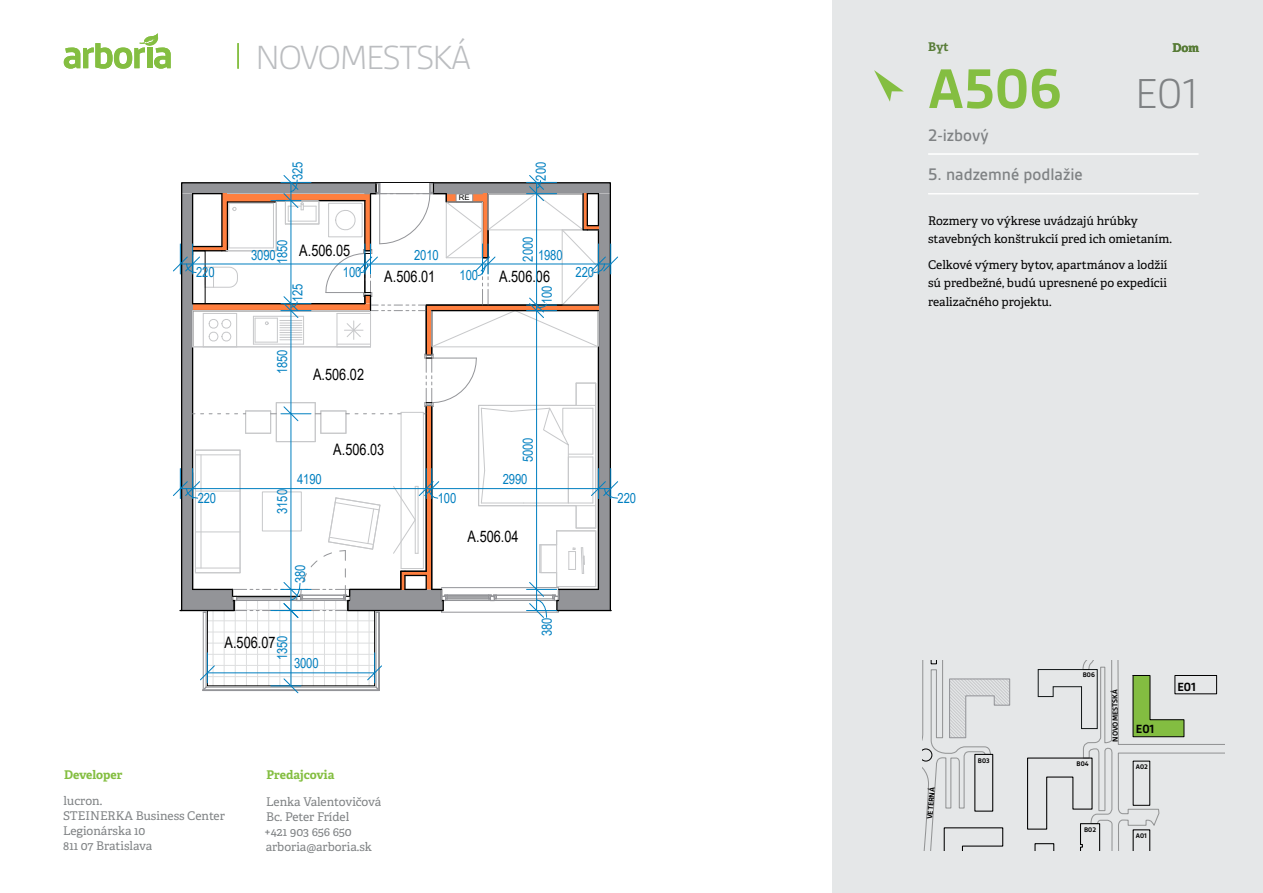
<style>
.page{position:relative;width:1263px;height:893px;background:#fff}
.page>*{position:absolute;margin:0;border:0;box-sizing:border-box;transform-origin:0 0}
.t1{font:700 60px "Gesta";color:#84be41}
.t2{font:300 45px "Gesta";color:#7f8284}
.t3{font:300 36px "Gesta";letter-spacing:-.025em;color:#bbbdc0}
.t4{font:500 18px "Gesta";color:#7f8284}
.t5{font:15.9px "Arial";color:#000;scale:.8 1}
.t6{font:14.1px "Arial";letter-spacing:-.01em;color:#007fc0;scale:.8 1}
.t7{font:700 12.75px "Gesta";color:#010101}
.t8{font:12px/18px "Adelle PE";color:#000}
.t9{font:12px/15px "Adelle PE";color:#7f8284}
.t10{font:700 12px "Adelle PE";letter-spacing:-.005em;color:#84be41}
.t11{font:700 12px "Adelle PE";color:#587c37}
.t12{font:700 8.1px "Gesta";color:#010101}
.t13{font:700 7.95px "Gesta";color:#010101}
.t14{font:7.8px "Arial";color:#000}
.t15{font:700 7.2px "Gesta";color:#010101}
</style>
<div class="page">
<div style="left:832px;top:0;width:431px;height:893px;background:#e5e7e8"></div>
<svg style="left:874px;top:70px;width:30px;height:32px"></svg>
<svg style="left:64px;top:33px;width:107px;height:36px"></svg>
<hr style="left:237px;top:43px;width:2px;height:26px;background:#84be41">
<hr style="left:928px;top:193px;width:270px;height:1px;background:#fff">
<hr style="left:928px;top:153px;width:270px;height:2px;background:#fff">
<svg style="left:173px;top:175px;width:445px;height:518px"></svg>
<svg style="left:922px;top:661px;width:303px;height:189px"></svg>
<svg style="left:922px;top:749px;width:10px;height:12px"></svg>
<svg style="left:931px;top:661px;width:6px;height:3px"></svg>
<svg style="left:1132px;top:829px;width:18px;height:21px"></svg>
<svg style="left:1132px;top:675px;width:53px;height:62px"></svg>
<div style="left:1174px;top:675px;width:43px;height:19px;border:1px solid #010101"></div>
<h3 class="t3" style="left:256px;top:37px;width:216px">NOVOMESTSKÁ</h3>
<p class="t6" style="left:196px;top:263px;width:25px">220</p>
<p class="t6" style="left:288px;top:180px;width:25px;rotate:-90deg">325</p>
<p class="t6" style="left:531px;top:181px;width:25px;rotate:-90deg">200</p>
<p class="t14" style="left:459px;top:192px;width:12px">RE</p>
<p class="t6" style="left:272px;top:264px;width:32px;rotate:-90deg">1850</p>
<p class="t6" style="left:251px;top:245px;width:32px">3090</p>
<h3 class="t5" style="left:299px;top:240px;width:65px">A.506.05</h3>
<p class="t6" style="left:414px;top:245px;width:32px">2010</p>
<p class="t6" style="left:518px;top:262px;width:32px;rotate:-90deg">2000</p>
<p class="t6" style="left:538px;top:245px;width:32px">1980</p>
<p class="t6" style="left:288px;top:302px;width:25px;rotate:-90deg">125</p>
<p class="t6" style="left:343px;top:263px;width:25px">100</p>
<h3 class="t5" style="left:384px;top:266px;width:65px">A.506.01</h3>
<p class="t6" style="left:460px;top:266px;width:25px">100</p>
<h3 class="t5" style="left:499px;top:265px;width:65px">A.506.06</h3>
<p class="t6" style="left:537px;top:304px;width:25px;rotate:-90deg">100</p>
<p class="t6" style="left:576px;top:263px;width:25px">220</p>
<p class="t6" style="left:272px;top:374px;width:32px;rotate:-90deg">1850</p>
<h3 class="t5" style="left:313px;top:363px;width:65px">A.506.02</h3>
<p class="t6" style="left:198px;top:488px;width:25px">220</p>
<p class="t6" style="left:272px;top:514px;width:32px;rotate:-90deg">3150</p>
<p class="t6" style="left:297px;top:470px;width:32px">4190</p>
<h3 class="t5" style="left:333px;top:438px;width:65px">A.506.03</h3>
<p class="t6" style="left:290px;top:583px;width:25px;rotate:-90deg">380</p>
<h3 class="t5" style="left:224px;top:631px;width:65px">A.506.07</h3>
<p class="t6" style="left:272px;top:660px;width:32px;rotate:-90deg">1350</p>
<p class="t6" style="left:294px;top:654px;width:32px">3000</p>
<p class="t6" style="left:438px;top:488px;width:25px">100</p>
<p class="t6" style="left:518px;top:462px;width:32px;rotate:-90deg">5000</p>
<p class="t6" style="left:503px;top:470px;width:32px">2990</p>
<h3 class="t5" style="left:467px;top:526px;width:65px">A.506.04</h3>
<p class="t6" style="left:537px;top:636px;width:25px;rotate:-90deg">380</p>
<p class="t6" style="left:617px;top:488px;width:25px">220</p>
<p class="t10" style="left:64px;top:766px;width:60px">Developer</p>
<p class="t10" style="left:267px;top:766px;width:69px">Predajcovia</p>
<p class="t9" style="left:63px;top:793px;width:163px">lucron.<br>STEINERKA Business Center<br>Legionárska 10<br>811 07 Bratislava</p>
<p class="t9" style="left:264px;top:793px;width:119px">Lenka Valentovičová<br>Bc. Peter Frídel<br>+421 903 656 650 arboria@arboria.sk</p>
<p class="t11" style="left:928px;top:38px;width:22px">Byt</p>
<h1 class="t1" style="left:928px;top:55px;width:135px">A506</h1>
<h3 class="t4" style="left:928px;top:125px;width:62px">2-izbový</h3>
<h3 class="t4" style="left:928px;top:164px;width:156px">5. nadzemné podlažie</h3>
<p class="t11" style="left:1172px;top:39px;width:28px">Dom</p>
<h2 class="t2" style="left:1135px;top:68px;width:65px">E01</h2>
<p class="t8" style="left:928px;top:211px;width:245px">Rozmery vo výkrese uvádzajú hrúbky stavebných konštrukcií pred ich omietaním.</p>
<p class="t8" style="left:928px;top:256px;width:241px;text-align:justify">Celkové výmery bytov, apartmánov a lodžií sú predbežné, budú upresnené po expedícii realizačného projektu.</p>
<p class="t12" style="left:925px;top:819px;width:34px;rotate:-85deg">VETERNÁ</p>
<p class="t15" style="left:978px;top:757px;width:13px">B03</p>
<p class="t15" style="left:1083px;top:671px;width:14px">B06</p>
<p class="t15" style="left:1076px;top:760px;width:14px">B04</p>
<p class="t13" style="left:1111px;top:742px;width:54px;rotate:-90deg">NOVOMESTSKÁ</p>
<p class="t7" style="left:1136px;top:722px;width:20px">E01</p>
<p class="t15" style="left:1136px;top:763px;width:14px">A02</p>
<p class="t15" style="left:1084px;top:826px;width:13px">B02</p>
<p class="t15" style="left:1136px;top:832px;width:13px">A01</p>
<p class="t7" style="left:1177px;top:680px;width:20px">E01</p>
</div>
